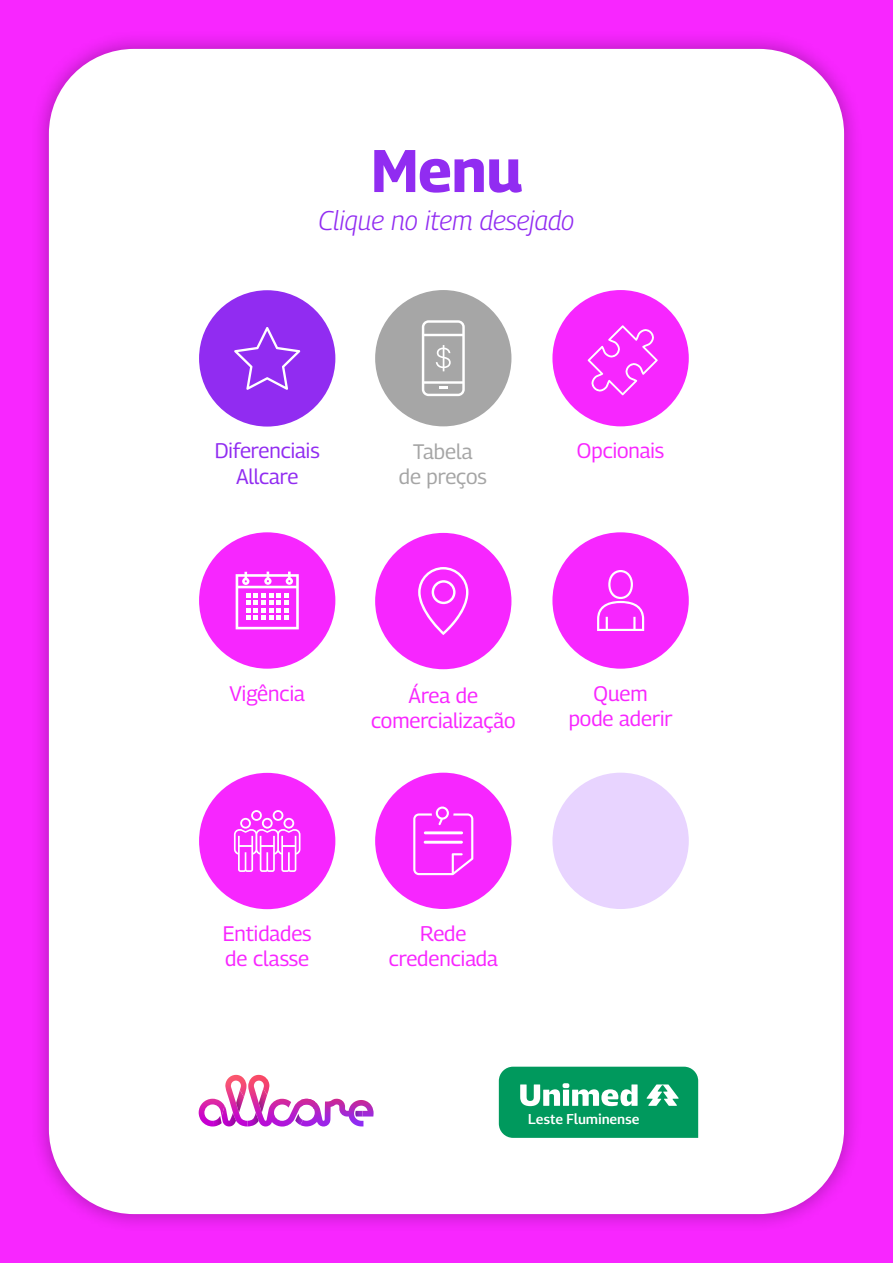
<style>
.page{position:relative;width:893px;height:1263px;background:#f826ff}
.page>*{position:absolute;margin:0;border:0;box-sizing:border-box;transform-origin:0 0}
.t1{font:700 60px "Georama";color:#912cf1}
.t2{font:italic 300 27px "Georama";letter-spacing:-.005em;color:#912cf1}
.t3{font:21px/25.2px "Georama";color:#f826ff;text-align:center}
.t4{font:21px/25.2px "Georama";color:#912cf1;text-align:center}
.t5{font:21px/25.2px "Georama";color:#a5a5a5;text-align:center}
.t6{font:600 14.25px "Unimed Sans";letter-spacing:-.01em;color:#fff}
</style>
<div class="page">
<div style="left:30px;top:29px;width:833px;height:1204px;background:#000;opacity:.3"></div>
<div style="left:49px;top:49px;width:795px;height:1165px;background:#fff;border-radius:85px"></div>
<svg style="left:214px;top:1110px;width:8px;height:16px"></svg>
<img style="left:222px;top:1106px;width:14px;height:20px">
<svg style="left:355px;top:1111px;width:8px;height:5px"></svg>
<img style="left:236px;top:1090px;width:8px;height:23px">
<svg style="left:247px;top:1075px;width:68px;height:51px"></svg>
<svg style="left:498px;top:1066px;width:201px;height:72px;background:#27a875"></svg>
<div style="left:552px;top:773px;width:137px;height:136px;background:#e8d4ff;border-radius:50%"></div>
<div style="left:199px;top:290px;width:136px;height:137px;background:#912cf1;border-radius:50%"></div>
<svg style="left:234px;top:327px;width:66px;height:63px"></svg>
<div style="left:199px;top:773px;width:136px;height:136px;background:#f726ff;border-radius:50%"></div>
<svg style="left:234px;top:810px;width:66px;height:62px"></svg>
<div style="left:199px;top:532px;width:136px;height:137px;background:#f726ff;border-radius:50%"></div>
<svg style="left:236px;top:572px;width:63px;height:57px"></svg>
<div style="left:552px;top:290px;width:137px;height:136px;background:#f726ff;border-radius:50%"></div>
<svg style="left:588px;top:325px;width:70px;height:70px"></svg>
<div style="left:375px;top:773px;width:136px;height:136px;background:#f726ff;border-radius:50%"></div>
<svg style="left:413px;top:806px;width:60px;height:69px"></svg>
<div style="left:375px;top:533px;width:136px;height:136px;background:#f726ff;border-radius:50%"></div>
<svg style="left:418px;top:567px;width:50px;height:68px"></svg>
<div style="left:552px;top:532px;width:137px;height:137px;background:#f726ff;border-radius:50%"></div>
<svg style="left:597px;top:570px;width:47px;height:61px"></svg>
<div style="left:375px;top:290px;width:136px;height:136px;background:#a6a6a6;border-radius:50%"></div>
<svg style="left:422px;top:320px;width:43px;height:76px"></svg>
<h1 class="t1" style="left:371px;top:127px;width:152px">Menu</h1>
<p class="t2" style="left:318px;top:201px;width:257px">Clique no item desejado</p>
<p class="t4" style="left:215px;top:438px;width:106px">Diferenciais<br>Allcare</p>
<p class="t5" style="left:399px;top:438px;width:89px">Tabela<br>de preços</p>
<p class="t3" style="left:577px;top:438px;width:89px">Opcionais</p>
<p class="t3" style="left:230px;top:680px;width:77px">Vigência</p>
<p class="t3" style="left:371px;top:682px;width:146px">Área de comercialização</p>
<p class="t3" style="left:569px;top:680px;width:105px">Quem pode aderir</p>
<p class="t3" style="left:223px;top:920px;width:90px;text-align:left">Entidades de classe</p>
<p class="t3" style="left:389px;top:920px;width:110px">Rede credenciada</p>
<p class="t6" style="left:528px;top:1109px;width:113px">Leste Fluminense</p>
</div>
